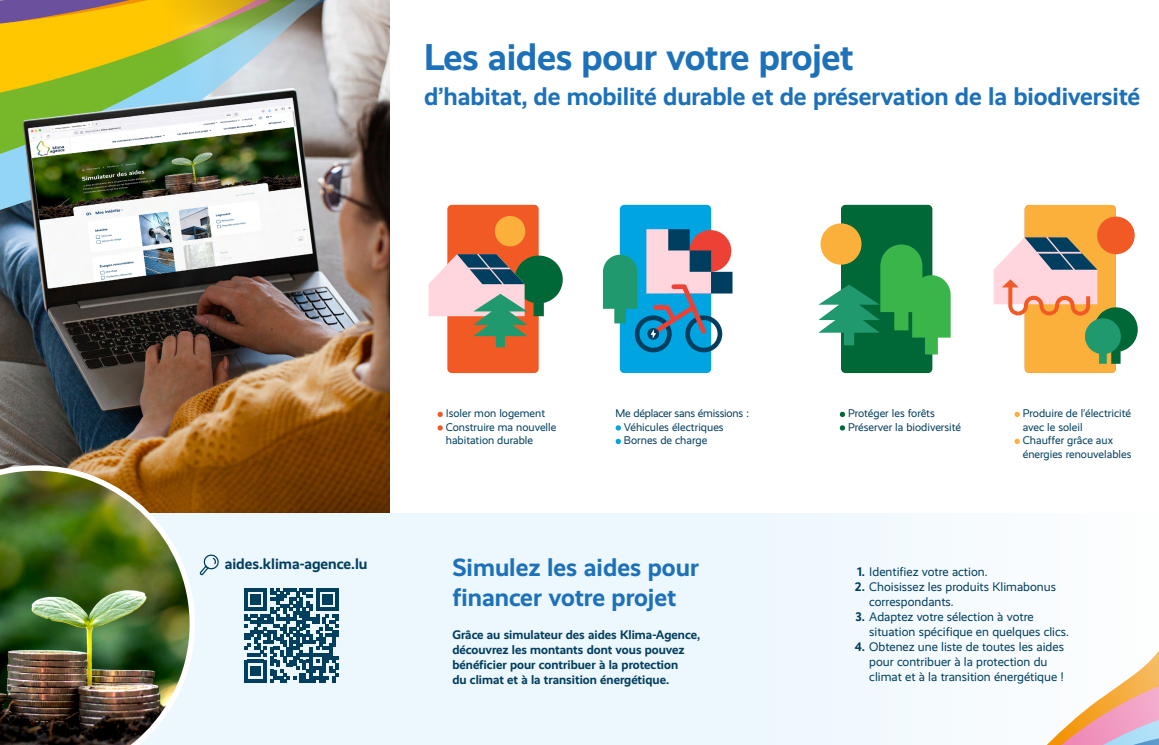
<style>
.page{position:relative;width:1159px;height:745px;background:#fff}
.page>*{position:absolute;margin:0;border:0;box-sizing:border-box;transform-origin:0 0}
.t1{font:700 37.5px "Realist";letter-spacing:-.01em;color:#1d71b8}
.t2{font:700 25px/30px "Realist";letter-spacing:-.005em;color:#1d71b8}
.t3{font:700 15px "Realist";color:#023e5e}
.t4{font:12.5px/15px "Realist";color:#023e5e}
.t5{font:700 12.5px/15px "Realist";color:#023e5e}
.t6{font:11.25px/13.5px "Realist";color:#023e5e}
.s1{font-weight:700}
</style>
<div class="page">
<div style="left:195px;top:512px;width:743px;height:232px;background:#ecf7fe"></div>
<div style="left:841px;top:205px;width:91px;height:168px;background:#006837;border-radius:4px"></div>
<div style="left:820px;top:223px;width:41px;height:41px;background:#fbb03b;border-radius:50%"></div>
<svg style="left:818px;top:244px;width:132px;height:110px"></svg>
<div style="left:447px;top:205px;width:92px;height:168px;background:#f15a24;border-radius:4px"></div>
<div style="left:495px;top:216px;width:30px;height:30px;background:#fbb03b;border-radius:50%"></div>
<svg style="left:428px;top:254px;width:135px;height:93px"></svg>
<svg style="left:437px;top:411px;width:6px;height:6px"></svg>
<svg style="left:437px;top:425px;width:6px;height:5px"></svg>
<div style="left:1024px;top:205px;width:92px;height:167px;background:#fbb03b;border-radius:4px"></div>
<div style="left:1097px;top:216px;width:37px;height:38px;background:#f15a24;border-radius:50%"></div>
<svg style="left:993px;top:237px;width:144px;height:126px"></svg>
<svg style="left:1014px;top:411px;width:6px;height:6px"></svg>
<svg style="left:1014px;top:438px;width:6px;height:6px"></svg>
<div style="left:620px;top:205px;width:91px;height:168px;background:#00a4e1;border-radius:4px"></div>
<svg style="left:603px;top:229px;width:129px;height:123px"></svg>
<svg style="left:615px;top:425px;width:6px;height:5px"></svg>
<svg style="left:615px;top:438px;width:6px;height:6px"></svg>
<svg style="left:840px;top:411px;width:5px;height:6px"></svg>
<svg style="left:840px;top:425px;width:5px;height:5px"></svg>
<svg style="left:0;top:0;width:474px;height:291px"></svg>
<div style="left:848px;top:551px;width:90px;height:67px;background:#f3fafe"></div>
<svg style="left:751px;top:618px;width:408px;height:126px"></svg>
<svg style="left:198px;top:553px;width:22px;height:23px"></svg>
<img style="left:0;top:101px;width:390px;height:411px">
<img style="left:0;top:465px;width:195px;height:279px">
<svg style="left:244px;top:587px;width:95px;height:95px;background:#5c859b"></svg>
<h1 class="t1" style="left:424px;top:35px;width:431px">Les aides pour votre projet</h1>
<h2 class="t2" style="left:424px;top:81px;width:718px">d’habitat, de mobilité durable et de préservation de la biodiversité</h2>
<p class="t6" style="left:624px;top:406px;width:127px;text-indent:-8px">Me déplacer sans émissions :<br>Véhicules électriques<br>Bornes de charge</p>
<p class="t6" style="left:848px;top:406px;width:115px">Protéger les forêts<br>Préserver la biodiversité</p>
<p class="t6" style="left:446px;top:406px;width:112px">Isoler mon logement<br>Construire ma nouvelle habitation durable</p>
<p class="t6" style="left:1022px;top:406px;width:110px">Produire de l’électricité avec le soleil<br>Chauffer grâce aux énergies renouvelables</p>
<h2 class="t2" style="left:452px;top:551px;width:248px">Simulez les aides pour financer votre projet</h2>
<p class="t5" style="left:452px;top:626px;width:249px">Grâce au simulateur des aides Klima-Agence, découvrez les montants dont vous pouvez bénéficier pour contribuer à la protection<br>du climat et à la transition énergétique.</p>
<p class="t3" style="left:225px;top:554px;width:144px">aides.klima-agence.lu</p>
<p class="t4" style="left:857px;top:563px;width:132px"><span class="s1">1.</span> Identifiez votre action.</p>
<p class="t4" style="left:869px;top:578px;width:188px;text-indent:-14px"><span class="s1">2.</span> Choisissez les produits Klimabonus correspondants.</p>
<p class="t4" style="left:869px;top:608px;width:201px;text-indent:-14px"><span class="s1">3.</span> Adaptez votre sélection à votre situation spécifique en quelques clics.</p>
<p class="t4" style="left:869px;top:638px;width:196px;text-indent:-14px"><span class="s1">4.</span> Obtenez une liste de toutes les aides pour contribuer à la protection du climat et à la transition énergétique !</p>
</div>
